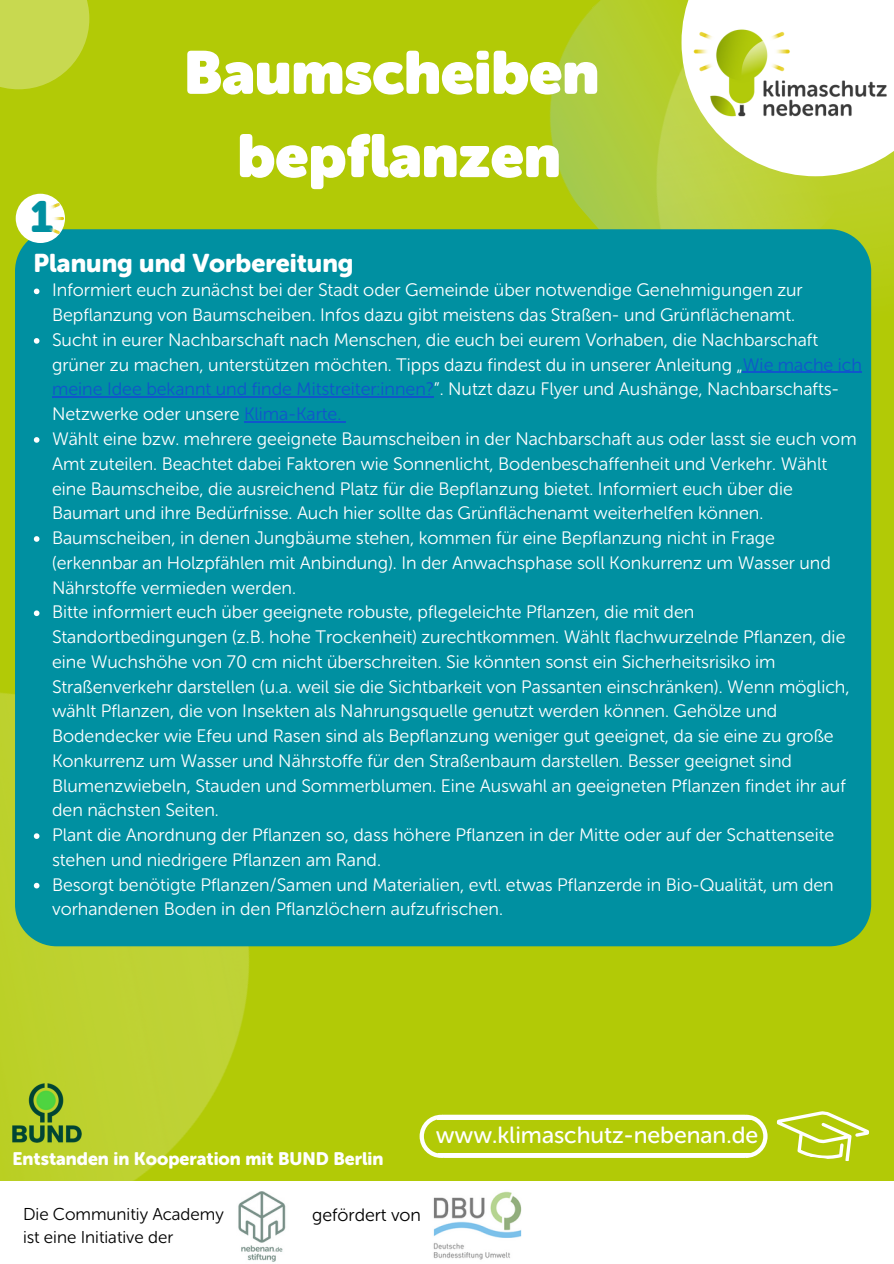
<style>
.page{position:relative;width:894px;height:1264px;background:#fff}
.page>*{position:absolute;margin:0;border:0;box-sizing:border-box;transform-origin:0 0}
.t1{font:60px/83.2px "Museo Sans Rounded";color:#fff;text-align:center}
.t2{font:43.5px "Museo Sans Rounded 900";color:#0090a1}
.t3{font:25.5px "Museo Sans Rounded 900";color:#fff}
.t4{font:23.4px "Museo Sans Rounded 500";color:#fff}
.t5{font:18px/24.8px "Museo Sans Rounded 300";color:#fff}
.t6{font:18px "Museo Sans Rounded 900";color:#fff}
.t7{font:17.85px "Museo Sans Rounded 300";color:#000}
.t8{font:17.1px "Museo Sans Rounded 300";color:#000}
.s1{color:#15c}
</style>
<div class="page">
<div style="left:0;top:0;width:893px;height:1263px;background:#b2ca06"></div>
<img style="left:0;top:692px;width:334px;height:489px">
<img style="left:550px;top:35px;width:22px;height:162px">
<img style="left:572px;top:0;width:321px;height:534px">
<div style="left:15px;top:229px;width:855px;height:717px;background:#0090a1"></div>
<div style="left:16px;top:194px;width:49px;height:49px;background:#fff;border-radius:50%"></div>
<svg style="left:681px;top:0;width:212px;height:176px;background:#edf2ca"></svg>
<img style="left:685px;top:18px;width:208px;height:108px">
<img style="left:50px;top:204px;width:14px;height:29px">
<svg style="left:0;top:0;width:89px;height:89px;background:#c5d746"></svg>
<div style="left:0;top:1181px;width:893px;height:82px;background:#fff"></div>
<img style="left:433px;top:1191px;width:88px;height:69px">
<img style="left:238px;top:1191px;width:48px;height:71px">
<svg style="left:34px;top:288px;width:5px;height:6px"></svg>
<svg style="left:34px;top:338px;width:5px;height:6px"></svg>
<hr style="left:742px;top:372px;width:119px;height:1px;background:#15c">
<hr style="left:52px;top:396px;width:382px;height:2px;background:#15c">
<hr style="left:244px;top:421px;width:97px;height:1px;background:#15c">
<svg style="left:34px;top:437px;width:5px;height:6px"></svg>
<svg style="left:34px;top:536px;width:5px;height:6px"></svg>
<svg style="left:34px;top:610px;width:5px;height:6px"></svg>
<svg style="left:34px;top:833px;width:5px;height:6px"></svg>
<svg style="left:34px;top:882px;width:5px;height:6px"></svg>
<svg style="left:419px;top:1111px;width:451px;height:51px"></svg>
<img style="left:12px;top:1083px;width:69px;height:59px">
<p class="t2" style="left:29px;top:191px;width:24px">1</p>
<p class="t1" style="left:184px;top:32px;width:416px">Baumscheiben bepflanzen</p>
<p class="t3" style="left:33px;top:247px;width:321px">Planung und Vorbereitung</p>
<p class="t5" style="left:52px;top:278px;width:752px">Informiert euch zunächst bei der Stadt oder Gemeinde über notwendige Genehmigungen zur<br>Bepflanzung von Baumscheiben. Infos dazu gibt meistens das Straßen- und Grünflächenamt.</p>
<p class="t5" style="left:52px;top:327px;width:811px">Sucht in eurer Nachbarschaft nach Menschen, die euch bei eurem Vorhaben, die Nachbarschaft grüner zu machen, unterstützen möchten. Tipps dazu findest du in unserer Anleitung „<span class="s1">Wie mache ich meine Idee bekannt und finde Mitstreiter:innen?</span>”. Nutzt dazu Flyer und Aushänge, Nachbarschafts-Netzwerke oder unsere <span class="s1">Klima-Karte.</span></p>
<p class="t5" style="left:52px;top:426px;width:805px">Wählt eine bzw. mehrere geeignete Baumscheiben in der Nachbarschaft aus oder lasst sie euch vom Amt zuteilen. Beachtet dabei Faktoren wie Sonnenlicht, Bodenbeschaffenheit und Verkehr. Wählt eine Baumscheibe, die ausreichend Platz für die Bepflanzung bietet. Informiert euch über die Baumart und ihre Bedürfnisse. Auch hier sollte das Grünflächenamt weiterhelfen können.</p>
<p class="t5" style="left:52px;top:525px;width:780px">Baumscheiben, in denen Jungbäume stehen, kommen für eine Bepflanzung nicht in Frage (erkennbar an Holzpfählen mit Anbindung). In der Anwachsphase soll Konkurrenz um Wasser und<br>Nährstoffe vermieden werden.</p>
<p class="t5" style="left:52px;top:600px;width:798px">Bitte informiert euch über geeignete robuste, pflegeleichte Pflanzen, die mit den Standortbedingungen (z.B. hohe Trockenheit) zurechtkommen. Wählt flachwurzelnde Pflanzen, die eine Wuchshöhe von 70 cm nicht überschreiten. Sie könnten sonst ein Sicherheitsrisiko im Straßenverkehr darstellen (u.a. weil sie die Sichtbarkeit von Passanten einschränken). Wenn möglich, wählt Pflanzen, die von Insekten als Nahrungsquelle genutzt werden können. Gehölze und Bodendecker wie Efeu und Rasen sind als Bepflanzung weniger gut geeignet, da sie eine zu große Konkurrenz um Wasser und Nährstoffe für den Straßenbaum darstellen. Besser geeignet sind Blumenzwiebeln, Stauden und Sommerblumen. Eine Auswahl an geeigneten Pflanzen findet ihr auf den nächsten Seiten.</p>
<p class="t5" style="left:52px;top:822px;width:783px">Plant die Anordnung der Pflanzen so, dass höhere Pflanzen in der Mitte oder auf der Schattenseite stehen und niedrigere Pflanzen am Rand.</p>
<p class="t5" style="left:52px;top:872px;width:783px">Besorgt benötigte Pflanzen/Samen und Materialien, evtl. etwas Pflanzerde in Bio-Qualität, um den vorhandenen Boden in den Pflanzlöchern aufzufrischen.</p>
<p class="t6" style="left:12px;top:1147px;width:372px">Entstanden in Kooperation mit BUND Berlin</p>
<h1 class="t8" style="left:23px;top:1203px;width:202px">Die Communitiy Academy</h1>
<p class="t8" style="left:23px;top:1227px;width:151px">ist eine Initiative der</p>
<p class="t7" style="left:312px;top:1204px;width:110px">gefördert von</p>
<h2 class="t4" style="left:435px;top:1121px;width:324px">www.klimaschutz-nebenan.de</h2>
</div>
